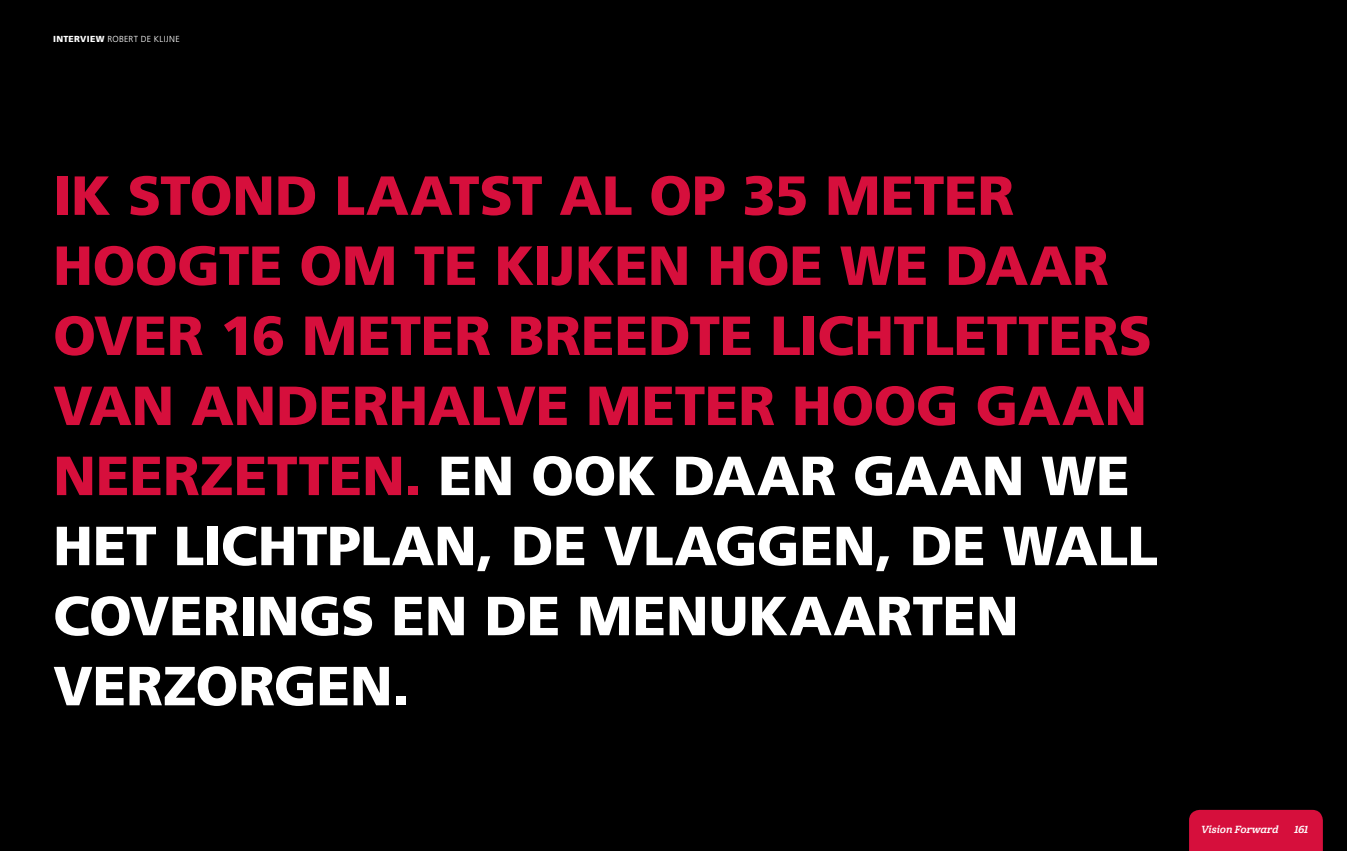
<style>
.page{position:relative;width:1347px;height:851px;background:#fff}
.page>*{position:absolute;margin:0;border:0;box-sizing:border-box;transform-origin:0 0}
.t1{font:900 55px/70px "Frutiger";letter-spacing:-.005em;color:#d60f3c}
.t2{font:10px "Cabrito Nor Bol It";letter-spacing:-.005em;color:#fff}
.t3{font:300 8.75px "Frutiger";letter-spacing:.035em;color:#fff}
.s1{font-weight:900}
.s2{color:#fff}
</style>
<div class="page">
<div style="left:0;top:0;width:1346px;height:850px;background:#000"></div>
<div style="left:1189px;top:809px;width:133px;height:41px;background:#d60f3c"></div>
<p class="t3" style="left:53px;top:34px;width:128px"><span class="s1">INTERVIEW</span> ROBERT DE KLIJNE</p>
<p class="t1" style="left:53px;top:160px;width:1106px">IK STOND LAATST AL OP 35 METER<br>HOOGTE OM TE KIJKEN HOE WE DAAR<br>OVER 16 METER BREEDTE LICHTLETTERS<br>VAN ANDERHALVE METER HOOG GAAN<br>NEERZETTEN. <span class="s2">EN OOK DAAR GAAN WE<br>HET LICHTPLAN, DE VLAGGEN, DE WALL<br>COVERINGS EN DE MENUKAARTEN<br>VERZORGEN.</span></p>
<p class="t2" style="left:1201px;top:823px;width:79px">Vision Forward</p>
<p class="t2" style="left:1294px;top:823px;width:16px">161</p>
</div>
